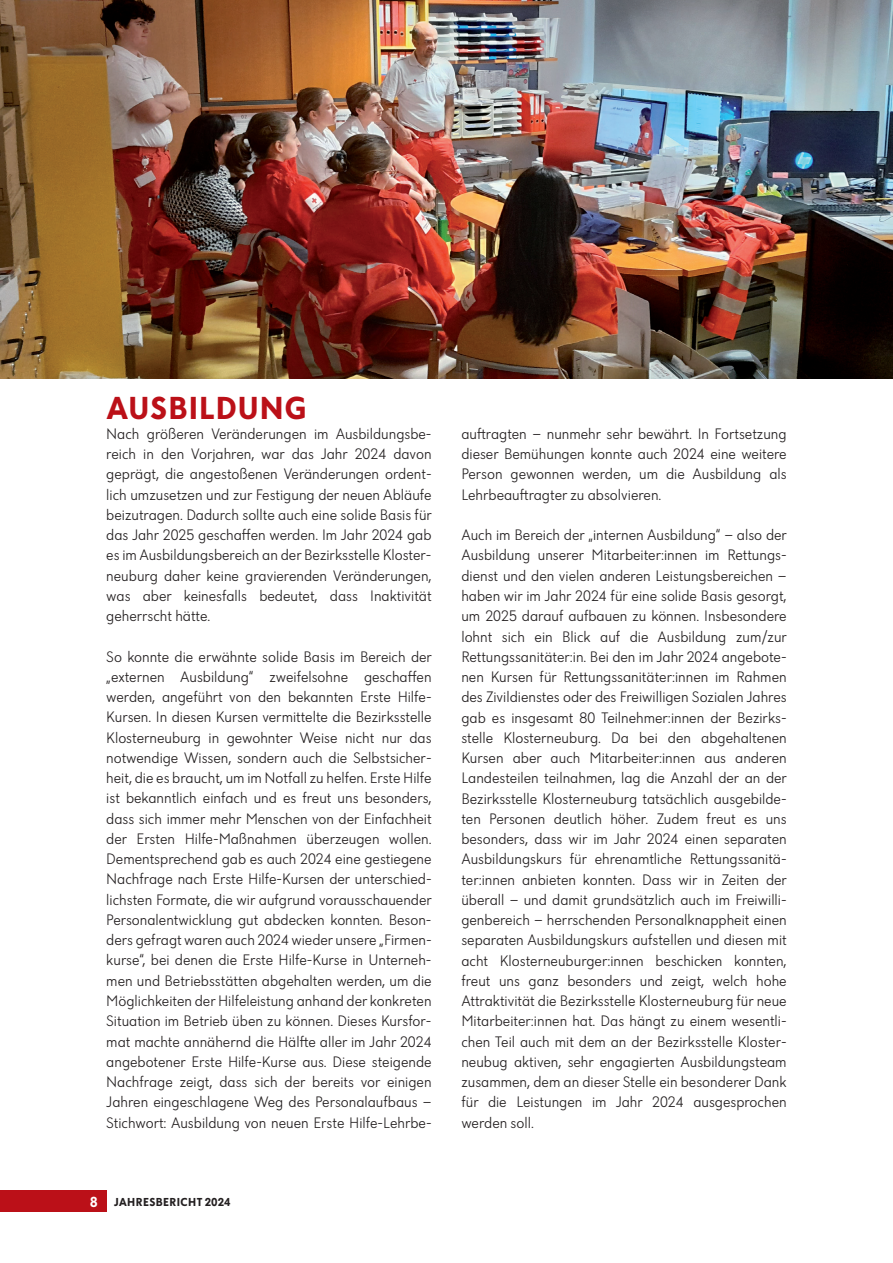
<style>
.page{position:relative;width:893px;height:1263px;background:#fff}
.page>*{position:absolute;margin:0;border:0;box-sizing:border-box;transform-origin:0 0}
.t1{font:700 33px "Dunant";letter-spacing:.035em;color:#bb1018}
.t2{font:300 15.75px/20.2px "Dunant";color:#231f20;text-align:justify}
.t3{font:700 12px "Dunant";letter-spacing:.035em;color:#231f20}
.s1{font-size:15px;color:#fff}
</style>
<div class="page">
<div style="left:0;top:1191px;width:106px;height:21px;background:#bb1018"></div>
<img style="left:0;top:0;width:893px;height:378px">
<h1 class="t1" style="left:107px;top:389px;width:201px">AUSBILDUNG</h1>
<p class="t2" style="left:106px;top:423px;width:327px">Nach größeren Veränderungen im Ausbildungsbe&shy;reich in den Vorjahren, war das Jahr 2024 davon geprägt, die angestoßenen Veränderungen ordent&shy;lich umzusetzen und zur Festigung der neuen Abläufe beizutragen. Dadurch sollte auch eine solide Basis für das Jahr 2025 geschaffen werden. Im Jahr 2024 gab es im Ausbildungsbereich an der Bezirksstelle Kloster&shy;neuburg daher keine gravierenden Veränderungen, was aber keinesfalls bedeutet, dass Inaktivität geherrscht hätte.</p>
<p class="t2" style="left:106px;top:646px;width:327px">So konnte die erwähnte solide Basis im Bereich der „externen Ausbildung“ zweifelsohne geschaffen werden, angeführt von den bekannten Erste Hilfe-Kursen. In diesen Kursen vermittelte die Bezirksstelle Klosterneuburg in gewohnter Weise nicht nur das notwendige Wissen, sondern auch die Selbstsicher&shy;heit, die es braucht, um im Notfall zu helfen. Erste Hilfe ist bekanntlich einfach und es freut uns besonders, dass sich immer mehr Menschen von der Einfachheit der Ersten Hilfe-Maßnahmen überzeugen wollen.<br>Dementsprechend gab es auch 2024 eine gestiegene Nachfrage nach Erste Hilfe-Kursen der unterschied&shy;lichsten Formate, die wir aufgrund vorausschauender Personalentwicklung gut abdecken konnten. Beson&shy;ders gefragt waren auch 2024 wieder unsere „Firmen&shy;kurse“, bei denen die Erste Hilfe-Kurse in Unterneh&shy;men und Betriebsstätten abgehalten werden, um die Möglichkeiten der Hilfeleistung anhand der konkreten Situation im Betrieb üben zu können. Dieses Kursfor&shy;mat machte annähernd die Hälfte aller im Jahr 2024 angebotener Erste Hilfe-Kurse aus. Diese steigende Nachfrage zeigt, dass sich der bereits vor einigen Jahren eingeschlagene Weg des Personalaufbaus – Stichwort: Ausbildung von neuen Erste Hilfe-Lehrbe-</p>
<p class="t3" style="left:90px;top:1195px;width:142px"><span class="s1">8</span> JAHRESBERICHT 2024</p>
<p class="t2" style="left:461px;top:424px;width:327px">auftragten – nunmehr sehr bewährt. In Fortsetzung dieser Bemühungen konnte auch 2024 eine weitere Person gewonnen werden, um die Ausbildung als Lehrbeauftragter zu absolvieren.</p>
<p class="t2" style="left:461px;top:525px;width:327px">Auch im Bereich der „internen Ausbildung“ – also der Ausbildung unserer Mitarbeiter:innen im Rettungs&shy;dienst und den vielen anderen Leistungsbereichen – haben wir im Jahr 2024 für eine solide Basis gesorgt, um 2025 darauf aufbauen zu können. Insbesondere lohnt sich ein Blick auf die Ausbildung zum/zur Rettungssanitäter:in. Bei den im Jahr 2024 angebote&shy;nen Kursen für Rettungssanitäter:innen im Rahmen des Zivildienstes oder des Freiwilligen Sozialen Jahres gab es insgesamt 80 Teilnehmer:innen der Bezirks&shy;stelle Klosterneuburg. Da bei den abgehaltenen Kursen aber auch Mitarbeiter:innen aus anderen Landesteilen teilnahmen, lag die Anzahl der an der Bezirksstelle Klosterneuburg tatsächlich ausgebilde&shy;ten Personen deutlich höher. Zudem freut es uns besonders, dass wir im Jahr 2024 einen separaten Ausbildungskurs für ehrenamtliche Rettungssanitä&shy;ter:innen anbieten konnten. Dass wir in Zeiten der überall – und damit grundsätzlich auch im Freiwilli&shy;genbereich – herrschenden Personalknappheit einen separaten Ausbildungskurs aufstellen und diesen mit acht Klosterneuburger:innen beschicken konnten, freut uns ganz besonders und zeigt, welch hohe Attraktivität die Bezirksstelle Klosterneuburg für neue Mitarbeiter:innen hat. Das hängt zu einem wesentli&shy;chen Teil auch mit dem an der Bezirksstelle Kloster&shy;neubug aktiven, sehr engagierten Ausbildungsteam zusammen, dem an dieser Stelle ein besonderer Dank für die Leistungen im Jahr 2024 ausgesprochen werden soll.</p>
</div>
